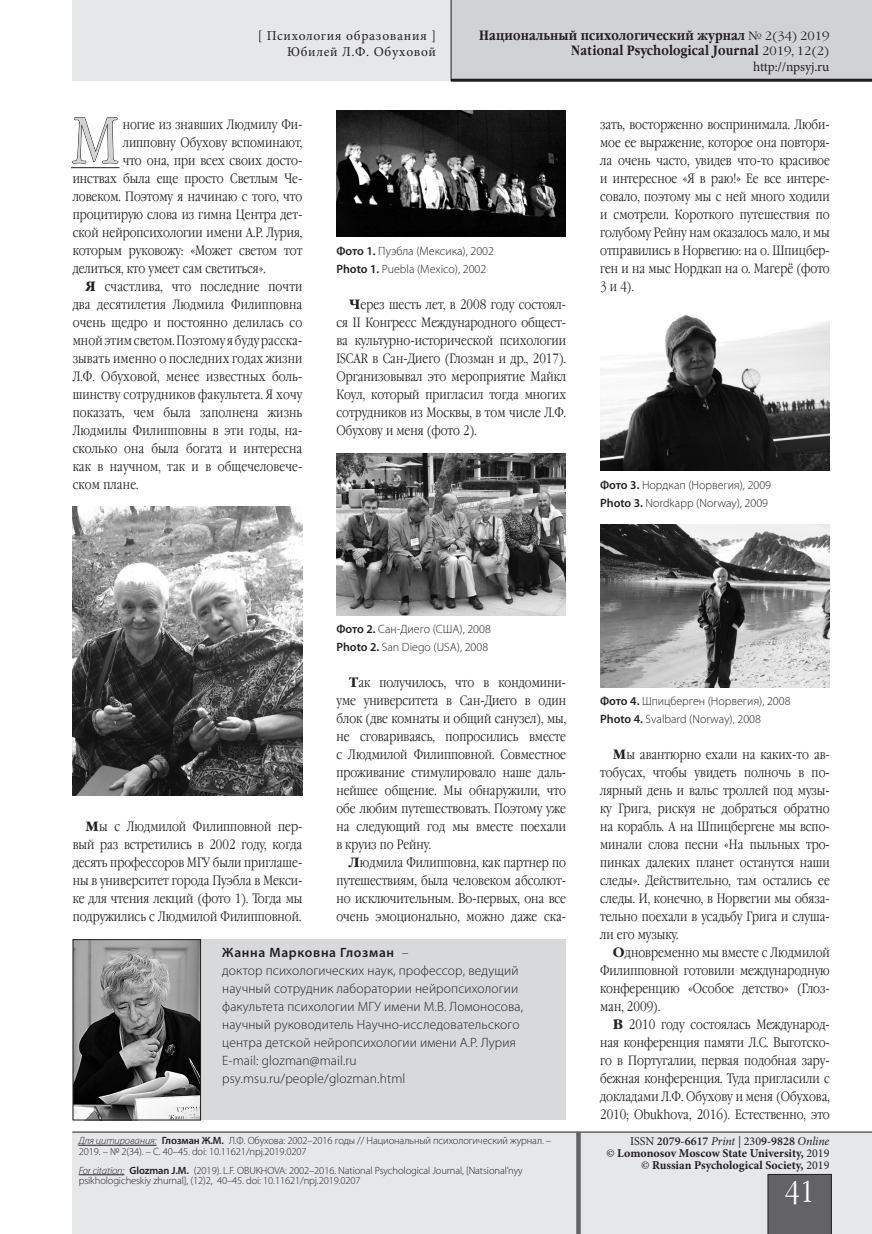
<style>
.page{position:relative;width:872px;height:1234px;background:#fff}
.page>*{position:absolute;margin:0;border:0;box-sizing:border-box;transform-origin:0 0}
.Main_text___1st{font:64.95px "Garamond Narrow C";color:#d1d2d4}
.t1{font:30px "Garamond Narrow C";color:#fff}
.Main_text{font:13.5px/18px "Garamond Narrow C";color:#231f20;text-align:justify}
.Autor___REMARK{font:300 13.5px/18px "Myriad Pro";letter-spacing:.01em;color:#231f20}
.Main_text___1st-2{font:13.5px "Garamond Narrow C";color:#231f20}
.t2{font:700 13.5px/15px "Garamond Narrow C";letter-spacing:.01em;color:#231f20;text-align:right}
.t3{font:13.5px/16.2px "Minion Pro";letter-spacing:.05em;color:#231f20;text-align:right}
.t4{font:13.5px "Minion Pro";letter-spacing:-.015em;color:#231f20}
.Pic_subscribe{font:300 12px "Myriad Pro";color:#231f20}
.Pic_subscribe_EN{font:300 12px "Myriad Pro";color:#231f20}
.t5{font:700 12px/12px "Minion Pro";color:#231f20;text-align:right}
.t6{font:300 10.5px/10.5px "Myriad Pro";letter-spacing:-.01em;color:#231f20}
.s1{font-family:"Garamond C";font-weight:400;font-size:12px}
.s2{font-family:"Garamond C";font-weight:700}
.s3{font-weight:600}
.s4{font-style:italic}
.s5{font-weight:400}
.s6{font-weight:400;font-style:italic}
</style>
<div class="page">
<div style="left:72px;top:0;width:800px;height:81px;background:#e6e7e9"></div>
<div style="left:451px;top:0;width:421px;height:81px;background:#d1d2d4"></div>
<div style="left:72px;top:1132px;width:800px;height:101px;background:#e6e7e9"></div>
<hr style="left:72px;top:1131px;width:800px;height:1px;background:#231f20">
<div style="left:767px;top:1173px;width:64px;height:60px;background:#636366"></div>
<hr style="left:451px;top:79px;width:421px;height:3px;background:#231f20">
<div style="left:576px;top:1131px;width:5px;height:102px;background:#636366"></div>
<hr style="left:451px;top:0;width:1px;height:81px;background:#231f20">
<div style="left:72px;top:1119px;width:23px;height:4px;border:2px solid #fff"></div>
<hr style="left:79px;top:1144px;width:78px;height:1px;background:#231f20">
<hr style="left:79px;top:1174px;width:45px;height:1px;background:#231f20">
<hr style="left:71px;top:167px;width:48px;height:1px;background:#231f20">
<svg style="left:72px;top:117px;width:47px;height:47px"></svg>
<div style="left:72px;top:939px;width:494px;height:180px;background:#d8d9db"></div>
<img style="left:75px;top:941px;width:124px;height:177px">
<div style="left:73px;top:939px;width:128px;height:181px;border:1px solid #231f20"></div>
<img style="left:72px;top:507px;width:230px;height:288px">
<img style="left:336px;top:111px;width:230px;height:126px">
<img style="left:336px;top:453px;width:230px;height:162px">
<img style="left:600px;top:315px;width:230px;height:156px">
<img style="left:600px;top:525px;width:229px;height:162px">
<p class="t3" style="left:258px;top:27px;width:180px">[ Психология образования ]<br>Юбилей Л.Ф. Обуховой</p>
<p class="t2" style="left:479px;top:28px;width:352px">Национальный психологический журнал <span class="s1">№ 2(34) 2019<br></span>National Psychological Journal <span class="s1">2019, 12(2)</span></p>
<p class="t4" style="left:753px;top:57px;width:78px">http://npsyj.ru</p>
<p class="Main_text___1st" style="left:71px;top:105px;width:50px">М</p>
<p class="Main_text___1st-2" style="left:123px;top:116px;width:181px">ногие из знавших Людмилу Фи-</p>
<p class="Main_text___1st-2" style="left:123px;top:134px;width:181px">липповну Обухову вспоминают,</p>
<p class="Main_text___1st-2" style="left:123px;top:152px;width:181px">что она, при всех своих досто-</p>
<p class="Main_text___1st-2" style="left:73px;top:170px;width:231px">инствах была еще просто Светлым Че-</p>
<p class="Main_text___1st-2" style="left:73px;top:188px;width:231px">ловеком. Поэтому я начинаю с того, что</p>
<p class="Main_text___1st-2" style="left:73px;top:206px;width:231px">процитирую слова из гимна Центра дет-</p>
<p class="Main_text___1st-2" style="left:73px;top:224px;width:231px">ской нейропсихологии имени А.Р. Лурия,</p>
<p class="Main_text___1st-2" style="left:73px;top:242px;width:231px">которым руковожу: «Может светом тот</p>
<p class="Main_text___1st-2" style="left:73px;top:260px;width:194px">делиться, кто умеет сам светиться».</p>
<p class="Main_text" style="left:73px;top:277px;width:231px;text-indent:13px"><span class="s2">Я</span> счастлива, что последние почти два десятилетия Людмила Филипповна очень щедро и постоянно делилась со мной этим светом. Поэтому я буду расска&shy;зывать именно о последних годах жизни Л.Ф. Обуховой, менее известных боль&shy;шинству сотрудников факультета. Я хочу показать, чем была заполнена жизнь Людмилы Филипповны в эти годы, на&shy;сколько она была богата и интересна как в научном, так и в общечеловече&shy;ском плане.</p>
<p class="Pic_subscribe" style="left:336px;top:243px;width:159px"><span class="s3">Фото 1.</span> Пуэбла (Мексика), 2002</p>
<p class="Pic_subscribe_EN" style="left:336px;top:261px;width:151px"><span class="s3">Photo 1.</span> Puebla (Mexico), 2002</p>
<p class="Main_text" style="left:336px;top:295px;width:231px;text-indent:13px"><span class="s2">Ч</span>ерез шесть лет, в 2008 году состоял&shy;ся II Конгресс Международного общест&shy;ва культурно-исторической психологии ISCAR в Сан-Диего (Глозман и др., 2017).<br>Организовывал это мероприятие Майкл Коул, который пригласил тогда многих сотрудников из Москвы, в том числе Л.Ф.<br>Обухову и меня (фото 2).</p>
<p class="Main_text" style="left:600px;top:115px;width:231px">зать, восторженно воспринимала. Люби&shy;мое ее выражение, которое она повторя&shy;ла очень часто, увидев что-то красивое и интересное «Я в раю!» Ее все интере&shy;совало, поэтому мы с ней много ходили и смотрели. Короткого путешествия по голубому Рейну нам оказалось мало, и мы отправились в Норвегию: на о. Шпицбер&shy;ген и на мыс Нордкап на о. Магерё (фото 3 и 4).</p>
<p class="Pic_subscribe" style="left:600px;top:477px;width:172px"><span class="s3">Фото 3.</span> Нордкап (Норвегия), 2009</p>
<p class="Pic_subscribe_EN" style="left:600px;top:495px;width:169px"><span class="s3">Photo 3.</span> Nordkapp (Norway), 2009</p>
<p class="Main_text" style="left:73px;top:817px;width:231px;text-indent:13px"><span class="s2">М</span>ы с Людмилой Филипповной пер&shy;вый раз встретились в 2002 году, когда десять профессоров МГУ были приглаше&shy;ны в университет города Пуэбла в Мекси&shy;ке для чтения лекций (фото 1). Тогда мы подружились с Людмилой Филипповной.</p>
<p class="Pic_subscribe" style="left:336px;top:621px;width:156px"><span class="s3">Фото 2.</span> Сан-Диего (США), 2008</p>
<p class="Pic_subscribe_EN" style="left:336px;top:639px;width:153px"><span class="s3">Photo 2.</span> San Diego (USA), 2008</p>
<p class="Main_text" style="left:336px;top:673px;width:231px;text-indent:13px"><span class="s2">Т</span>ак получилось, что в кондомини&shy;уме университета в Сан-Диего в один блок (две комнаты и общий санузел), мы, не сговариваясь, попросились вместе с Людмилой Филипповной. Совместное проживание стимулировало наше даль&shy;нейшее общение. Мы обнаружили, что обе любим путешествовать. Поэтому уже на следующий год мы вместе поехали в круиз по Рейну.</p>
<p class="Main_text" style="left:336px;top:853px;width:231px;text-indent:13px"><span class="s2">Л</span>юдмила Филипповна, как партнер по путешествиям, была человеком абсолют&shy;но исключительным. Во-первых, она все очень эмоционально, можно даже ска-</p>
<p class="Autor___REMARK" style="left:222px;top:943px;width:302px"><span class="s3">Жанна Марковна Глозман</span> –<br>доктор психологических наук, профессор, ведущий научный сотрудник лаборатории нейропсихологии факультета психологии МГУ имени М.В. Ломоносова, научный руководитель Научно-исследовательского центра детской нейропсихологии имени А.Р. Лурия E-mail: glozman@mail.ru psy.msu.ru/people/glozman.html</p>
<p class="t6" style="left:79px;top:1134px;width:474px"><span class="s4">Для цитирования:</span> <span class="s3">Глозман Ж.М.</span> Л.Ф. Обухова: 2002–2016 годы // Национальный психологический журнал. –<br>2019. – № 2(34). – С. 40–45. doi: 10.11621/npj.2019.0207</p>
<p class="t6" style="left:79px;top:1164px;width:446px"><span class="s4">For citation:</span> <span class="s3">Glozman J.M.</span> (2019). L.F. OBUKHOVA: 2002–2016. National Psychological Journal, [Natsional’nyy psikhologicheskiy zhurnal], (12)2, 40–45. doi: 10.11621/npj.2019.0207</p>
<p class="Pic_subscribe" style="left:600px;top:693px;width:192px"><span class="s3">Фото 4.</span> Шпицберген (Норвегия), 2008</p>
<p class="Pic_subscribe_EN" style="left:600px;top:711px;width:162px"><span class="s3">Photo 4.</span> Svalbard (Norway), 2008</p>
<p class="Main_text" style="left:600px;top:745px;width:231px;text-indent:13px"><span class="s2">М</span>ы авантюрно ехали на каких-то ав&shy;тобусах, чтобы увидеть полночь в по&shy;лярный день и вальс троллей под музы&shy;ку Грига, рискуя не добраться обратно на корабль. А на Шпицбергене мы вспо&shy;минали слова песни «На пыльных тро&shy;пинках далеких планет останутся наши следы». Действительно, там остались ее следы. И, конечно, в Норвегии мы обяза&shy;тельно поехали в усадьбу Грига и слуша&shy;ли его музыку.</p>
<p class="Main_text" style="left:600px;top:943px;width:231px;text-indent:13px"><span class="s2">О</span>дновременно мы вместе с Людмилой Филипповной готовили международную конференцию «Особое детство» (Глоз&shy;ман, 2009).</p>
<p class="Main_text" style="left:600px;top:1015px;width:231px;text-indent:13px"><span class="s2">В</span> 2010 году состоялась Международ&shy;ная конференция памяти Л.С. Выготско&shy;го в Португалии, первая подобная зару&shy;бежная конференция. Туда пригласили с докладами Л.Ф. Обухову и меня (Обухова, 2010; Obukhova, 2016). Естественно, это</p>
<p class="t5" style="left:606px;top:1134px;width:225px"><span class="s5">ISSN</span> <span class="s3">2079-6617</span> <span class="s6">Print</span> <span class="s5">| 230</span><span class="s3">9-9828</span> <span class="s6">Online<br>©</span> Lomonosov Moscow State University, <span class="s5">2019 ©</span> Russian Psychological Society, <span class="s5">2019</span></p>
<h2 class="t1" style="left:785px;top:1175px;width:31px">41</h2>
</div>
